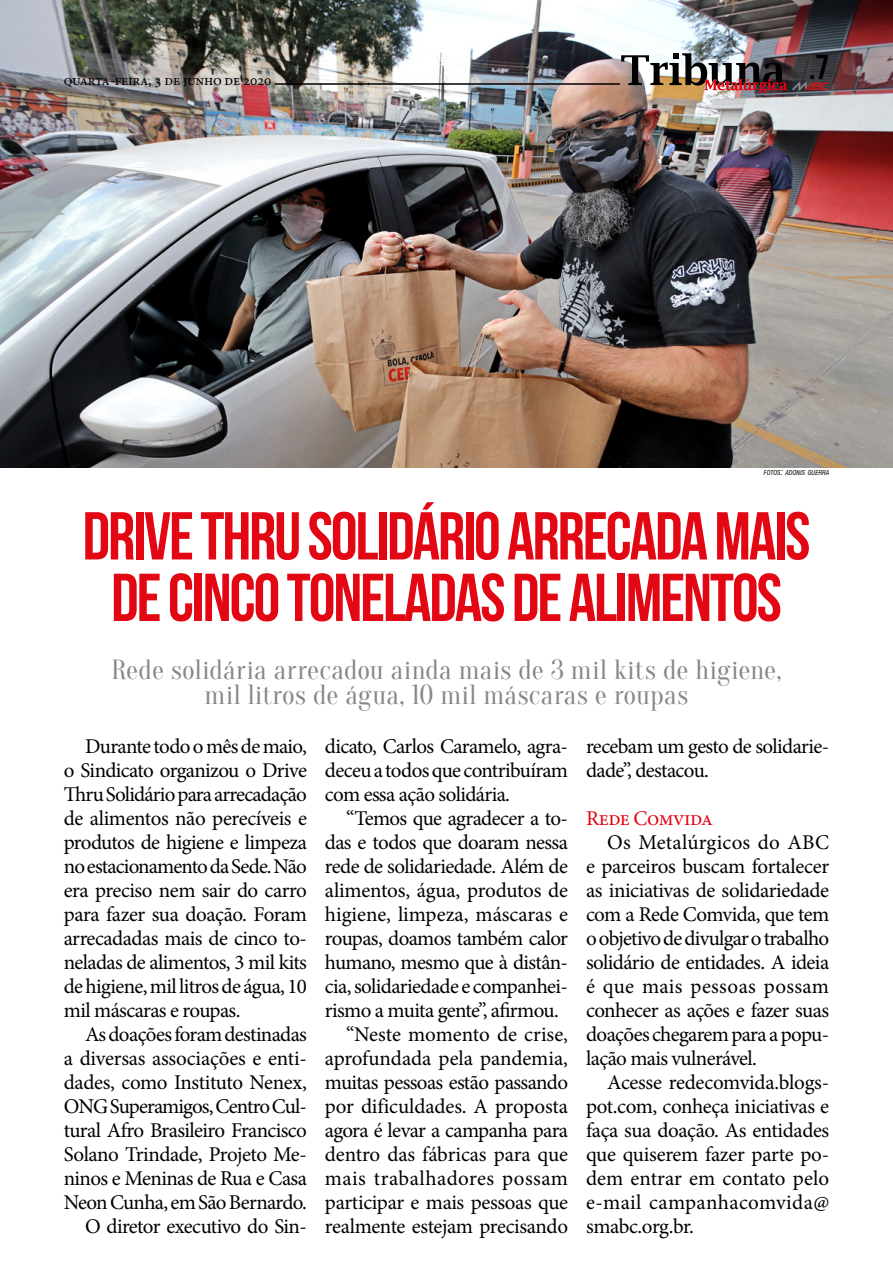
<style>
.page{position:relative;width:893px;height:1276px;background:#fff}
.page>*{position:absolute;margin:0;border:0;box-sizing:border-box;transform-origin:0 0}
.t1{font:67.5px/61.5px "Bebas Neue";letter-spacing:-.03em;color:#e30613;text-align:center}
.t2{font:34.5px "Bebas Neue";color:#000}
.t3{font:27px/25.5px "Oranienbaum";letter-spacing:.01em;color:#878787;text-align:center}
.t4{font:21px/24px "Minion Pro";letter-spacing:-.03em;color:#000;text-align:justify}
.t5{font:21px "Minion Pro";letter-spacing:-.03em;color:#e30613}
.t6{font:15px "Minion Pro";letter-spacing:-.02em;color:#000}
.t7{font:italic condensed 6.6px "Swiss 721 BT";color:#000}
.s1{font-size:9.3px}
</style>
<div class="page">
<img style="left:0;top:0;width:893px;height:468px">
<img style="left:621px;top:53px;width:208px;height:40px">
<hr style="left:275px;top:83px;width:345px;height:2px;background:#000">
<p class="t6" style="left:64px;top:70px;width:209px">quarta-feira, 3 de junho de 2020</p>
<h2 class="t2" style="left:809px;top:48px;width:22px">.7</h2>
<p class="t7" style="left:764px;top:468px;width:67px">FOTOS<span class="s1">:</span> ADONIS GUERRA</p>
<h1 class="t1" style="left:83px;top:504px;width:729px">DRIVE THRU SOLIDÁRIO ARRECADA MAIS<br>DE CINCO TONELADAS DE ALIMENTOS</h1>
<p class="t3" style="left:112px;top:657px;width:671px">Rede solidária arrecadou ainda mais de 3 mil kits de higiene, mil litros de água, 10 mil máscaras e roupas</p>
<p class="t4" style="left:64px;top:734px;width:245px;text-indent:21px">Durante todo o mês de maio, o Sindicato organizou o Drive Thru Solidário para arrecadação de alimentos não perecíveis e produtos de higiene e limpeza no estacionamento da Sede. Não era preciso nem sair do carro para fazer sua doação. Foram arrecadadas mais de cinco to&shy;neladas de alimentos, 3 mil kits de higiene, mil litros de água, 10 mil máscaras e roupas.</p>
<p class="t4" style="left:64px;top:1022px;width:245px;text-align:right">As doações foram destinadas<br>a diversas associações e enti&shy;dades, como Instituto Nenex,<br>ONG Superamigos, Centro Cul&shy;tural Afro Brasileiro Francisco<br>Solano Trindade, Projeto Me&shy;ninos e Meninas de Rua e Casa<br>Neon Cunha, em São Bernardo.<br>O diretor executivo do Sin-</p>
<p class="t4" style="left:325px;top:734px;width:245px">dicato, Carlos Caramelo, agra&shy;deceu a todos que contribuíram com essa ação solidária.</p>
<p class="t4" style="left:346px;top:806px;width:223px">“Temos que agradecer a to-</p>
<p class="t4" style="left:325px;top:830px;width:245px">das e todos que doaram nessa</p>
<p class="t4" style="left:325px;top:854px;width:245px">rede de solidariedade. Além de</p>
<p class="t4" style="left:325px;top:878px;width:245px">alimentos, água, produtos de</p>
<p class="t4" style="left:325px;top:902px;width:245px">higiene, limpeza, máscaras e</p>
<p class="t4" style="left:325px;top:926px;width:245px">roupas, doamos também calor</p>
<p class="t4" style="left:325px;top:950px;width:245px">humano, mesmo que à distân-</p>
<p class="t4" style="left:325px;top:974px;width:245px">cia, solidariedade e companhei-</p>
<p class="t4" style="left:325px;top:998px;width:235px">rismo a muita gente”, afirmou.</p>
<p class="t4" style="left:346px;top:1022px;width:223px">“Neste momento de crise,</p>
<p class="t4" style="left:325px;top:1046px;width:245px">aprofundada pela pandemia,</p>
<p class="t4" style="left:325px;top:1070px;width:245px">muitas pessoas estão passando</p>
<p class="t4" style="left:325px;top:1094px;width:245px">por dificuldades. A proposta</p>
<p class="t4" style="left:325px;top:1118px;width:245px">agora é levar a campanha para</p>
<p class="t4" style="left:325px;top:1142px;width:245px">dentro das fábricas para que</p>
<p class="t4" style="left:325px;top:1166px;width:245px">mais trabalhadores possam</p>
<p class="t4" style="left:325px;top:1190px;width:245px">participar e mais pessoas que</p>
<p class="t4" style="left:325px;top:1214px;width:245px">realmente estejam precisando</p>
<p class="t4" style="left:586px;top:734px;width:245px">recebam um gesto de solidarie&shy;dade”, destacou.</p>
<p class="t5" style="left:586px;top:804px;width:128px">Rede Comvida</p>
<p class="t4" style="left:586px;top:830px;width:245px;text-indent:21px">Os Metalúrgicos do ABC e parceiros buscam fortalecer as iniciativas de solidariedade com a Rede Comvida, que tem o objetivo de divulgar o trabalho solidário de entidades. A ideia é que mais pessoas possam conhecer as ações e fazer suas doações chegarem para a popu&shy;lação mais vulnerável.</p>
<p class="t4" style="left:586px;top:1070px;width:245px;text-indent:21px">Acesse redecomvida.blogs&shy;pot.com, conheça iniciativas e faça sua doação. As entidades que quiserem fazer parte po&shy;dem entrar em contato pelo e-mail campanhacomvida@ smabc.org.br.</p>
</div>
